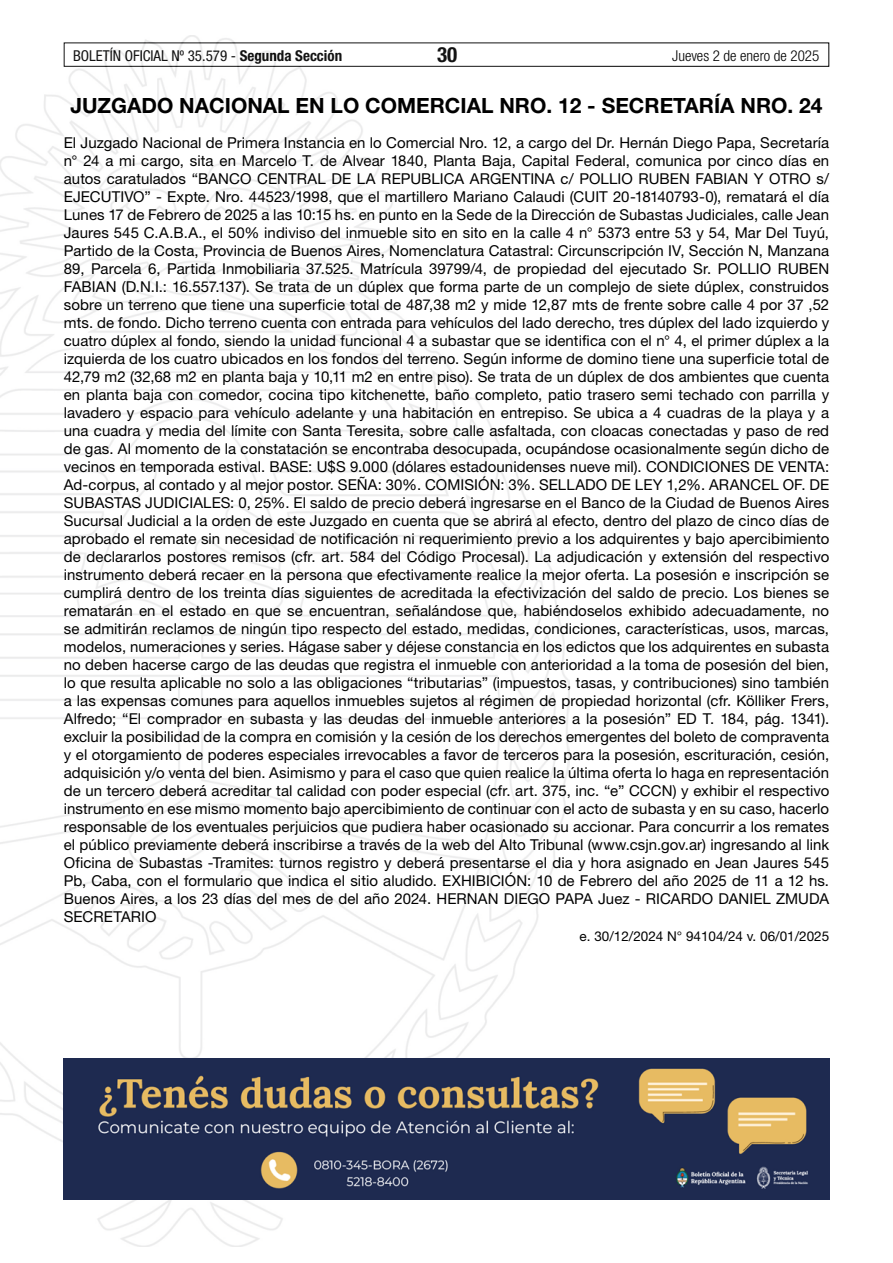
<style>
.page{position:relative;width:893px;height:1263px;background:#fff}
.page>*{position:absolute;margin:0;border:0;box-sizing:border-box;transform-origin:0 0}
.t1{font:700 21px "Helvetica Neue LT Std";color:#000}
.t2{font:700 condensed 21px "Helvetica Neue LT Std";color:#000}
.t3{font:15px/18px "Helvetica Neue LT Std";letter-spacing:.005em;color:#000;text-align:justify}
.t4{font:condensed 15px "Helvetica Neue LT Std";color:#000}
.t5{font:300 condensed 15px "Helvetica Neue LT Std";color:#000}
.t6{font:13.5px "Helvetica Neue LT Std";color:#000}
.s1{font-weight:700}
</style>
<div class="page">
<div style="left:64px;top:43px;width:765px;height:24px;border:1px solid #000"></div>
<img style="left:0;top:35px;width:569px;height:1211px">
<img style="left:64px;top:1059px;width:765px;height:140px">
<p class="t4" style="left:73px;top:47px;width:271px">BOLETÍN OFICIAL Nº 35.579 - <span class="s1">Segunda Sección</span></p>
<h1 class="t2" style="left:437px;top:42px;width:22px">30</h1>
<p class="t5" style="left:672px;top:47px;width:149px">Jueves 2 de enero de 2025</p>
<h1 class="t1" style="left:70px;top:92px;width:754px">JUZGADO NACIONAL EN LO COMERCIAL NRO. 12 - SECRETARÍA NRO. 24</h1>
<p class="t3" style="left:64px;top:133px;width:767px">El Juzgado Nacional de Primera Instancia en lo Comercial Nro. 12, a cargo del Dr. Hernán Diego Papa, Secretaría n° 24 a mi cargo, sita en Marcelo T. de Alvear 1840, Planta Baja, Capital Federal, comunica por cinco días en autos caratulados “BANCO CENTRAL DE LA REPUBLICA ARGENTINA c/ POLLIO RUBEN FABIAN Y OTRO s/ EJECUTIVO” - Expte. Nro. 44523/1998, que el martillero Mariano Calaudi (CUIT 20-18140793-0), rematará el día Lunes 17 de Febrero de 2025 a las 10:15 hs. en punto en la Sede de la Dirección de Subastas Judiciales, calle Jean Jaures 545 C.A.B.A., el 50% indiviso del inmueble sito en sito en la calle 4 n° 5373 entre 53 y 54, Mar Del Tuyú, Partido de la Costa, Provincia de Buenos Aires, Nomenclatura Catastral: Circunscripción IV, Sección N, Manzana 89, Parcela 6, Partida Inmobiliaria 37.525. Matrícula 39799/4, de propiedad del ejecutado Sr. POLLIO RUBEN FABIAN (D.N.I.: 16.557.137). Se trata de un dúplex que forma parte de un complejo de siete dúplex, construidos sobre un terreno que tiene una superficie total de 487,38 m2 y mide 12,87 mts de frente sobre calle 4 por 37 ,52 mts. de fondo. Dicho terreno cuenta con entrada para vehículos del lado derecho, tres dúplex del lado izquierdo y cuatro dúplex al fondo, siendo la unidad funcional 4 a subastar que se identifica con el n° 4, el primer dúplex a la izquierda de los cuatro ubicados en los fondos del terreno. Según informe de domino tiene una superficie total de 42,79 m2 (32,68 m2 en planta baja y 10,11 m2 en entre piso). Se trata de un dúplex de dos ambientes que cuenta en planta baja con comedor, cocina tipo kitchenette, baño completo, patio trasero semi techado con parrilla y lavadero y espacio para vehículo adelante y una habitación en entrepiso. Se ubica a 4 cuadras de la playa y a una cuadra y media del límite con Santa Teresita, sobre calle asfaltada, con cloacas conectadas y paso de red de gas. Al momento de la constatación se encontraba desocupada, ocupándose ocasionalmente según dicho de vecinos en temporada estival. BASE: U$S 9.000 (dólares estadounidenses nueve mil). CONDICIONES DE VENTA:<br>Ad-corpus, al contado y al mejor postor. SEÑA: 30%. COMISIÓN: 3%. SELLADO DE LEY 1,2%. ARANCEL OF. DE SUBASTAS JUDICIALES: 0, 25%. El saldo de precio deberá ingresarse en el Banco de la Ciudad de Buenos Aires Sucursal Judicial a la orden de este Juzgado en cuenta que se abrirá al efecto, dentro del plazo de cinco días de aprobado el remate sin necesidad de notificación ni requerimiento previo a los adquirentes y bajo apercibimiento de declararlos postores remisos (cfr. art. 584 del Código Procesal). La adjudicación y extensión del respectivo instrumento deberá recaer en la persona que efectivamente realice la mejor oferta. La posesión e inscripción se cumplirá dentro de los treinta días siguientes de acreditada la efectivización del saldo de precio. Los bienes se rematarán en el estado en que se encuentran, señalándose que, habiéndoselos exhibido adecuadamente, no se admitirán reclamos de ningún tipo respecto del estado, medidas, condiciones, características, usos, marcas, modelos, numeraciones y series. Hágase saber y déjese constancia en los edictos que los adquirentes en subasta no deben hacerse cargo de las deudas que registra el inmueble con anterioridad a la toma de posesión del bien, lo que resulta aplicable no solo a las obligaciones “tributarias” (impuestos, tasas, y contribuciones) sino también a las expensas comunes para aquellos inmuebles sujetos al régimen de propiedad horizontal (cfr. Kölliker Frers, Alfredo; “El comprador en subasta y las deudas del inmueble anteriores a la posesión” ED T. 184, pág. 1341). excluir la posibilidad de la compra en comisión y la cesión de los derechos emergentes del boleto de compraventa y el otorgamiento de poderes especiales irrevocables a favor de terceros para la posesión, escrituración, cesión, adquisición y/o venta del bien. Asimismo y para el caso que quien realice la última oferta lo haga en representación de un tercero deberá acreditar tal calidad con poder especial (cfr. art. 375, inc. “e” CCCN) y exhibir el respectivo instrumento en ese mismo momento bajo apercibimiento de continuar con el acto de subasta y en su caso, hacerlo responsable de los eventuales perjuicios que pudiera haber ocasionado su accionar. Para concurrir a los remates el público previamente deberá inscribirse a través de la web del Alto Tribunal (www.csjn.gov.ar) ingresando al link Oficina de Subastas -Tramites: turnos registro y deberá presentarse el dia y hora asignado en Jean Jaures 545<br>Pb, Caba, con el formulario que indica el sitio aludido. EXHIBICIÓN: 10 de Febrero del año 2025 de 11 a 12 hs.<br>Buenos Aires, a los 23 días del mes de del año 2024. HERNAN DIEGO PAPA Juez - RICARDO DANIEL ZMUDA SECRETARIO</p>
<p class="t6" style="left:580px;top:928px;width:251px">e. 30/12/2024 N° 94104/24 v. 06/01/2025</p>
</div>
